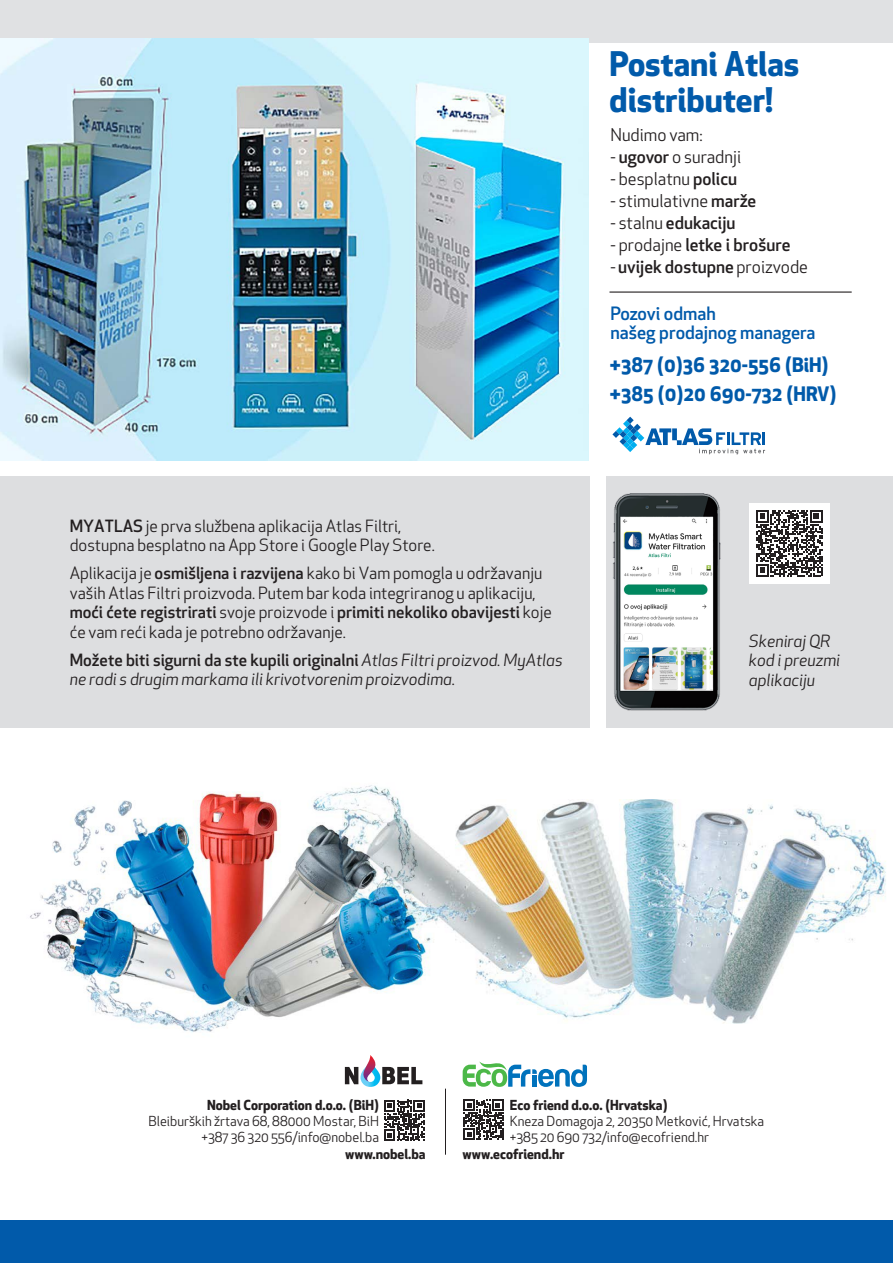
<style>
.page{position:relative;width:893px;height:1263px;background:#fff}
.page>*{position:absolute;margin:0;border:0;box-sizing:border-box;transform-origin:0 0}
.t1{font:700 33.15px/35.7px "Apex New";color:#015aaa}
.t2{font:700 19.5px "Apex New";color:#015aaa}
.t3{font:500 18px/19px "Apex New";color:#015aaa}
.t4{font:500 17.25px "Apex New";color:#231f20}
.t5{font:17.25px "Apex New";color:#231f20}
.t6{font:16.5px/19.5px "Apex New";color:#231f20}
.t7{font:italic 16.5px/19.5px "Apex New";color:#231f20}
.t8{font:13.5px "Apex New";color:#231f20}
.t9{font:700 13.5px "Apex New";color:#231f20}
.s1{font-weight:500}
.s2{font-weight:400}
.s3{font-weight:500;font-style:normal}
</style>
<div class="page">
<div style="left:0;top:1220px;width:893px;height:43px;background:#015aaa"></div>
<div style="left:0;top:0;width:893px;height:43px;background:#e0e1e3"></div>
<img style="left:445px;top:800px;width:441px;height:224px">
<img style="left:30px;top:785px;width:415px;height:247px">
<div style="left:606px;top:476px;width:287px;height:252px;background:#dddee0"></div>
<div style="left:0;top:476px;width:590px;height:252px;background:#dddee0"></div>
<svg style="left:345px;top:1055px;width:77px;height:32px"></svg>
<svg style="left:463px;top:1061px;width:124px;height:26px"></svg>
<div style="left:532px;top:1075px;width:5px;height:11px;background:#0072bc"></div>
<hr style="left:445px;top:1089px;width:1px;height:66px;background:#231f20">
<svg style="left:384px;top:1100px;width:41px;height:41px"></svg>
<svg style="left:463px;top:1100px;width:40px;height:39px"></svg>
<hr style="left:609px;top:291px;width:243px;height:2px;background:#231f20">
<div style="left:749px;top:503px;width:81px;height:81px;background:#fff"></div>
<svg style="left:756px;top:510px;width:66px;height:66px"></svg>
<img style="left:613px;top:494px;width:108px;height:217px">
<img style="left:0;top:38px;width:588px;height:422px">
<svg style="left:612px;top:417px;width:153px;height:37px"></svg>
<p class="t1" style="left:609px;top:45px;width:191px">Postani Atlas distributer!</p>
<p class="t5" style="left:610px;top:123px;width:94px">Nudimo vam:</p>
<p class="t5" style="left:610px;top:145px;width:132px">- <span class="s1">ugovor</span> o suradnji</p>
<p class="t5" style="left:610px;top:168px;width:128px">- besplatnu <span class="s1">policu</span></p>
<p class="t5" style="left:610px;top:190px;width:147px">- stimulativne <span class="s1">marže</span></p>
<p class="t4" style="left:610px;top:211px;width:127px"><span class="s2">- stalnu</span> edukaciju</p>
<p class="t4" style="left:610px;top:233px;width:181px"><span class="s2">- prodajne</span> letke i brošure</p>
<p class="t4" style="left:610px;top:255px;width:199px"><span class="s2">-</span> uvijek dostupne <span class="s2">proizvode</span></p>
<p class="t3" style="left:610px;top:303px;width:207px">Pozovi odmah<br>našeg prodajnog managera</p>
<p class="t6" style="left:70px;top:516px;width:367px"><span class="s1">MYATLAS</span> je prva službena aplikacija Atlas Filtri, dostupna besplatno na App Store i Google Play Store.</p>
<p class="t6" style="left:70px;top:563px;width:484px">Aplikacija je <span class="s1">osmišljena i razvijena</span> kako bi Vam pomogla u održavanju vaših Atlas Filtri proizvoda. Putem bar koda integriranog u aplikaciju, <span class="s1">moći ćete registrirati</span> svoje proizvode i <span class="s1">primiti nekoliko obavijesti</span> koje će vam reći kada je potrebno održavanje.</p>
<p class="t7" style="left:70px;top:650px;width:494px"><span class="s3">Možete biti sigurni da ste kupili originalni</span> Atlas Filtri proizvod. MyAtlas ne radi s drugim markama ili krivotvorenim proizvodima.</p>
<p class="t2" style="left:609px;top:351px;width:221px">+387 (0)36 320-556 (BiH)</p>
<p class="t2" style="left:609px;top:380px;width:229px">+385 (0)20 690-732 (HRV)</p>
<p class="t7" style="left:749px;top:631px;width:93px">Skeniraj QR kod i preuzmi aplikaciju</p>
<p class="t9" style="left:207px;top:1095px;width:174px">Nobel Corporation d.o.o. (BiH)</p>
<p class="t8" style="left:149px;top:1113px;width:232px">Bleiburških žrtava 68, 88000 Mostar, BiH</p>
<p class="t8" style="left:201px;top:1129px;width:179px">+387 36 320 556/info@nobel.ba</p>
<p class="t9" style="left:345px;top:1144px;width:82px">www.nobel.ba</p>
<p class="t9" style="left:510px;top:1095px;width:159px">Eco friend d.o.o. (Hrvatska)</p>
<p class="t8" style="left:510px;top:1113px;width:256px">Kneza Domagoja 2, 20350 Metković, Hrvatska</p>
<p class="t8" style="left:510px;top:1129px;width:201px">+385 20 690 732/info@ecofriend.hr</p>
<p class="t9" style="left:463px;top:1144px;width:103px">www.ecofriend.hr</p>
</div>
